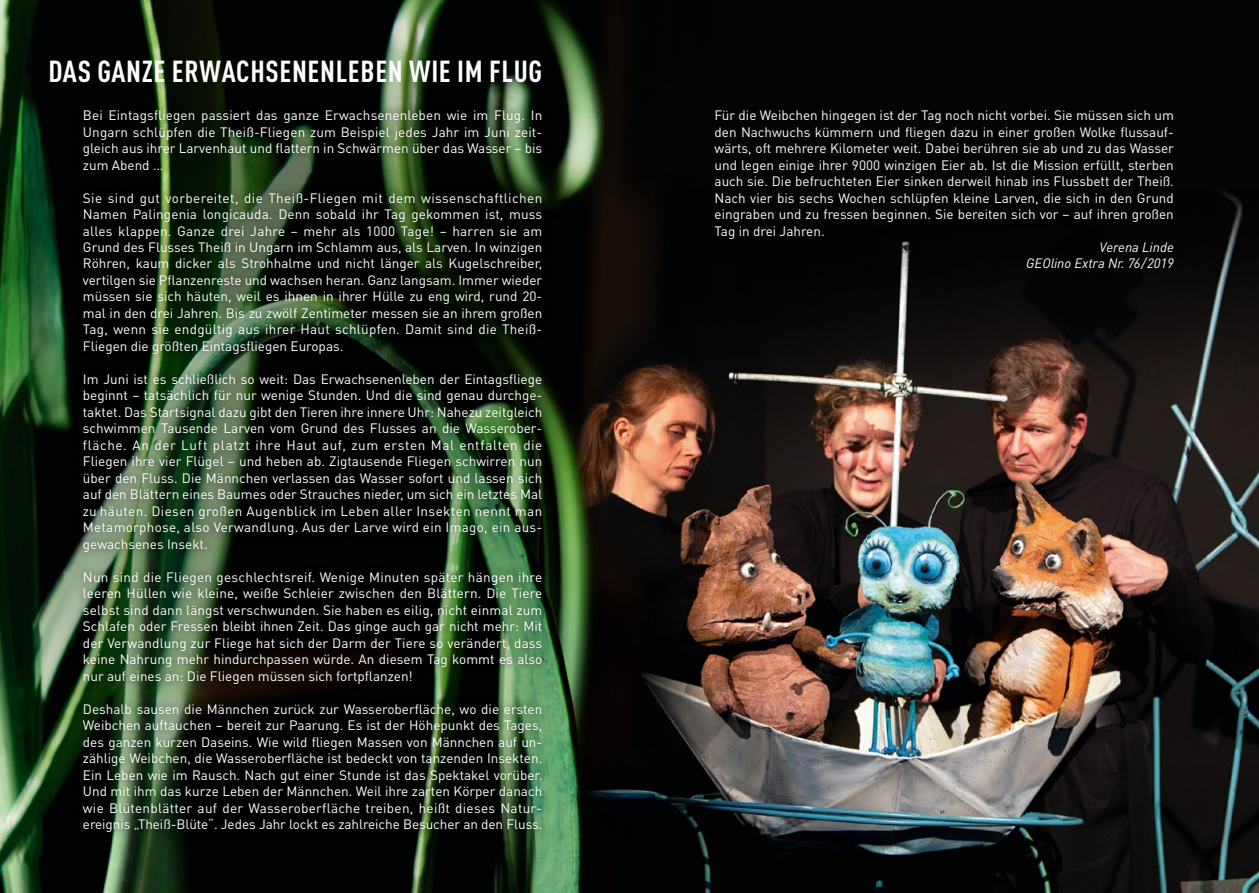
<style>
.page{position:relative;width:1259px;height:893px;background:#fff}
.page>*{position:absolute;margin:0;border:0;box-sizing:border-box;transform-origin:0 0}
.t1{font:700 condensed 30px "DIN Pro";letter-spacing:.02em;color:#fff}
.t2{font:13.5px/16.5px "DIN Pro";color:#fff;text-align:justify}
.t3{font:italic 13.5px/16.5px "DIN Pro";color:#fff;text-align:right}
</style>
<div class="page">
<div style="left:500px;top:0;width:759px;height:893px;background:#040404"></div>
<img style="left:743px;top:193px;width:516px;height:700px">
<img style="left:0;top:0;width:743px;height:893px">
<img style="left:0;top:191px;width:555px;height:688px">
<svg style="left:114px;top:0;width:498px;height:468px;fill:#010302"></svg>
<img style="left:564px;top:309px;width:169px;height:287px">
<img style="left:585px;top:737px;width:101px;height:101px">
<div style="left:75px;top:101px;width:475px;height:740px;background:#000;opacity:.8"></div>
<h1 class="t1" style="left:48px;top:54px;width:495px">DAS GANZE ERWACHSENENLEBEN WIE IM FLUG</h1>
<p class="t2" style="left:83px;top:106px;width:461px">Bei Eintagsfliegen passiert das ganze Erwachsenenleben wie im Flug. In Ungarn schlüpfen die Theiß-Fliegen zum Beispiel jedes Jahr im Juni zeit&shy;gleich aus ihrer Larvenhaut und flattern in Schwärmen über das Wasser – bis zum Abend …</p>
<p class="t2" style="left:83px;top:189px;width:461px">Sie sind gut vorbereitet, die Theiß-Fliegen mit dem wissenschaftlichen Namen Palingenia longicauda. Denn sobald ihr Tag gekommen ist, muss alles klappen. Ganze drei Jahre – mehr als 1000 Tage! – harren sie am Grund des Flusses Theiß in Ungarn im Schlamm aus, als Larven. In winzigen Röhren, kaum dicker als Strohhalme und nicht länger als Kugelschreiber, vertilgen sie Pflanzenreste und wachsen heran. Ganz langsam. Immer wieder müssen sie sich häuten, weil es ihnen in ihrer Hülle zu eng wird, rund 20- mal in den drei Jahren. Bis zu zwölf Zentimeter messen sie an ihrem großen Tag, wenn sie endgültig aus ihrer Haut schlüpfen. Damit sind die Theiß-Fliegen die größten Eintagsfliegen Europas.</p>
<p class="t2" style="left:83px;top:370px;width:461px">Im Juni ist es schließlich so weit: Das Erwachsenenleben der Eintagsfliege beginnt – tatsächlich für nur wenige Stunden. Und die sind genau durchge&shy;taktet. Das Startsignal dazu gibt den Tieren ihre innere Uhr: Nahezu zeitgleich schwimmen Tausende Larven vom Grund des Flusses an die Wasserober&shy;fläche. An der Luft platzt ihre Haut auf, zum ersten Mal entfalten die Fliegen ihre vier Flügel – und heben ab. Zigtausende Fliegen schwirren nun über den Fluss. Die Männchen verlassen das Wasser sofort und lassen sich auf den Blättern eines Baumes oder Strauches nieder, um sich ein letztes Mal zu häuten. Diesen großen Augenblick im Leben aller Insekten nennt man Metamorphose, also Verwandlung. Aus der Larve wird ein Imago, ein aus&shy;gewachsenes Insekt.</p>
<p class="t2" style="left:83px;top:568px;width:461px">Nun sind die Fliegen geschlechtsreif. Wenige Minuten später hängen ihre leeren Hüllen wie kleine, weiße Schleier zwischen den Blättern. Die Tiere selbst sind dann längst verschwunden. Sie haben es eilig, nicht einmal zum Schlafen oder Fressen bleibt ihnen Zeit. Das ginge auch gar nicht mehr: Mit der Verwandlung zur Fliege hat sich der Darm der Tiere so verändert, dass keine Nahrung mehr hindurchpassen würde. An diesem Tag kommt es also nur auf eines an: Die Fliegen müssen sich fortpflanzen!</p>
<p class="t2" style="left:83px;top:700px;width:461px">Deshalb sausen die Männchen zurück zur Wasseroberfläche, wo die ersten Weibchen auftauchen – bereit zur Paarung. Es ist der Höhepunkt des Tages, des ganzen kurzen Daseins. Wie wild fliegen Massen von Männchen auf un&shy;zählige Weibchen, die Wasseroberfläche ist bedeckt von tanzenden Insekten.<br>Ein Leben wie im Rausch. Nach gut einer Stunde ist das Spektakel vorüber.<br>Und mit ihm das kurze Leben der Männchen. Weil ihre zarten Körper danach wie Blütenblätter auf der Wasseroberfläche treiben, heißt dieses Natur&shy;ereignis „Theiß-Blüte“. Jedes Jahr lockt es zahlreiche Besucher an den Fluss.</p>
<p class="t2" style="left:714px;top:106px;width:461px">Für die Weibchen hingegen ist der Tag noch nicht vorbei. Sie müssen sich um den Nachwuchs kümmern und fliegen dazu in einer großen Wolke flussauf&shy;wärts, oft mehrere Kilometer weit. Dabei berühren sie ab und zu das Wasser und legen einige ihrer 9000 winzigen Eier ab. Ist die Mission erfüllt, sterben auch sie. Die befruchteten Eier sinken derweil hinab ins Flussbett der Theiß.<br>Nach vier bis sechs Wochen schlüpfen kleine Larven, die sich in den Grund eingraben und zu fressen beginnen. Sie bereiten sich vor – auf ihren großen Tag in drei Jahren.</p>
<p class="t3" style="left:1026px;top:239px;width:149px">Verena Linde<br>GEOlino Extra Nr. 76/2019</p>
</div>
